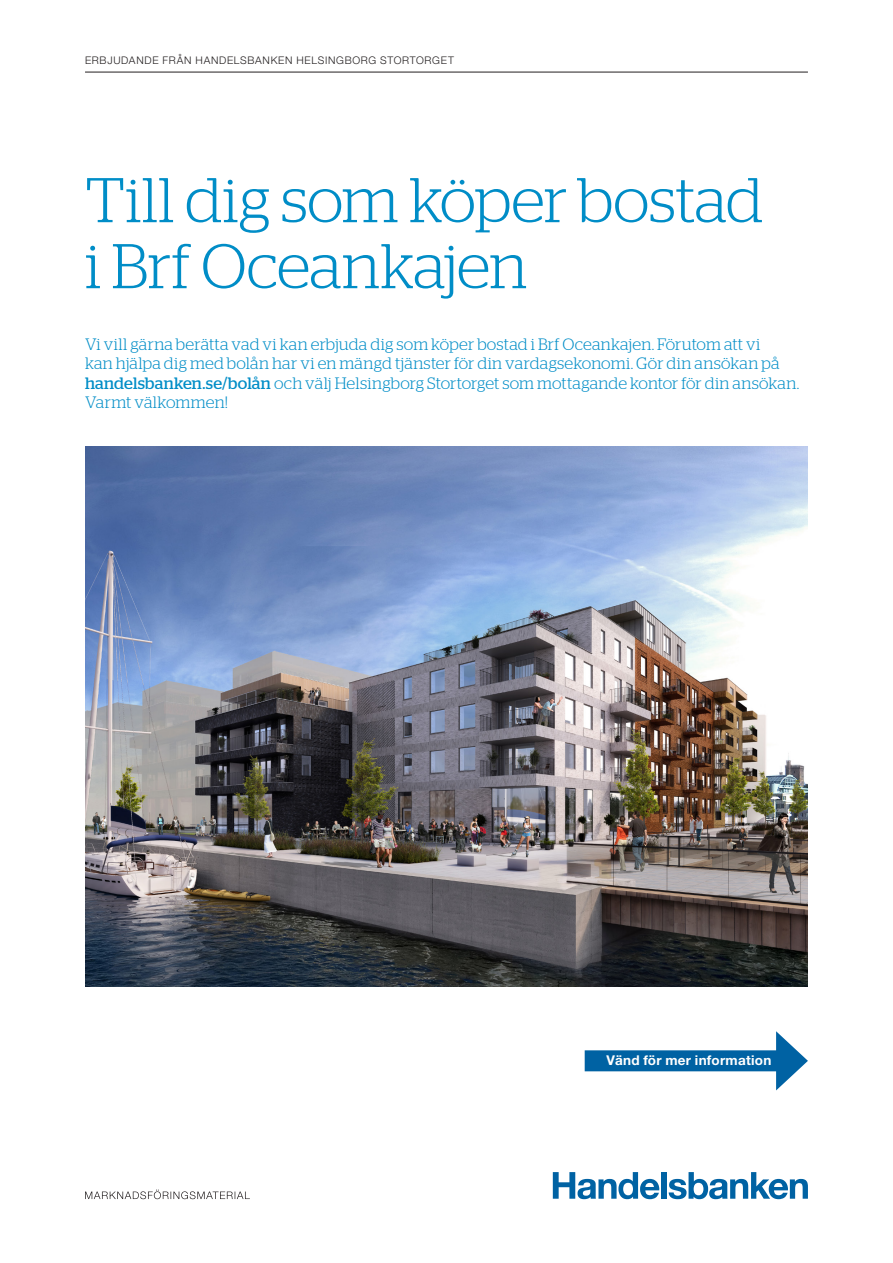
<style>
.page{position:relative;width:893px;height:1263px;background:#fff}
.page>*{position:absolute;margin:0;border:0;box-sizing:border-box;transform-origin:0 0}
.rubrik{font:300 63px/66px "Stag";letter-spacing:-.01em;color:#008dc7}
.ingress{font:300 16.5px/19.5px "Stag";letter-spacing:.01em;color:#008dc7}
.t1{font:700 13.5px "Helvetica Neue LT Pro";letter-spacing:.02em;color:#fff}
.vinjett{font:300 10.5px "Helvetica Neue LT Pro";letter-spacing:.07em;color:#231f20}
.s1{font-weight:400}
</style>
<div class="page">
<hr style="left:85px;top:72px;width:723px;height:1px;background:#231f20">
<div style="left:661px;top:1172px;width:6px;height:27px;background:#0062a3"></div>
<svg style="left:553px;top:1172px;width:106px;height:27px"></svg>
<svg style="left:669px;top:1172px;width:139px;height:27px"></svg>
<svg style="left:85px;top:1189px;width:165px;height:10px"></svg>
<img style="left:85px;top:446px;width:723px;height:540px">
<div style="left:585px;top:1050px;width:203px;height:21px;background:#0062a3"></div>
<svg style="left:776px;top:1031px;width:32px;height:59px"></svg>
<p class="vinjett" style="left:85px;top:54px;width:370px">ERBJUDANDE FRÅN HANDELSBANKEN HELSINGBORG STORTORGET</p>
<p class="rubrik" style="left:85px;top:166px;width:680px">Till dig som köper bostad i Brf Oceankajen</p>
<p class="ingress" style="left:85px;top:334px;width:716px">Vi vill gärna berätta vad vi kan erbjuda dig som köper bostad i Brf Oceankajen. Förutom att vi<br>kan hjälpa dig med bolån har vi en mängd tjänster för din vardagsekonomi. Gör din ansökan på <span class="s1">handelsbanken.se/bolån</span> och välj Helsingborg Stortorget som mottagande kontor för din ansökan.<br>Varmt välkommen!</p>
<p class="t1" style="left:607px;top:1052px;width:166px">Vänd för mer information</p>
</div>
